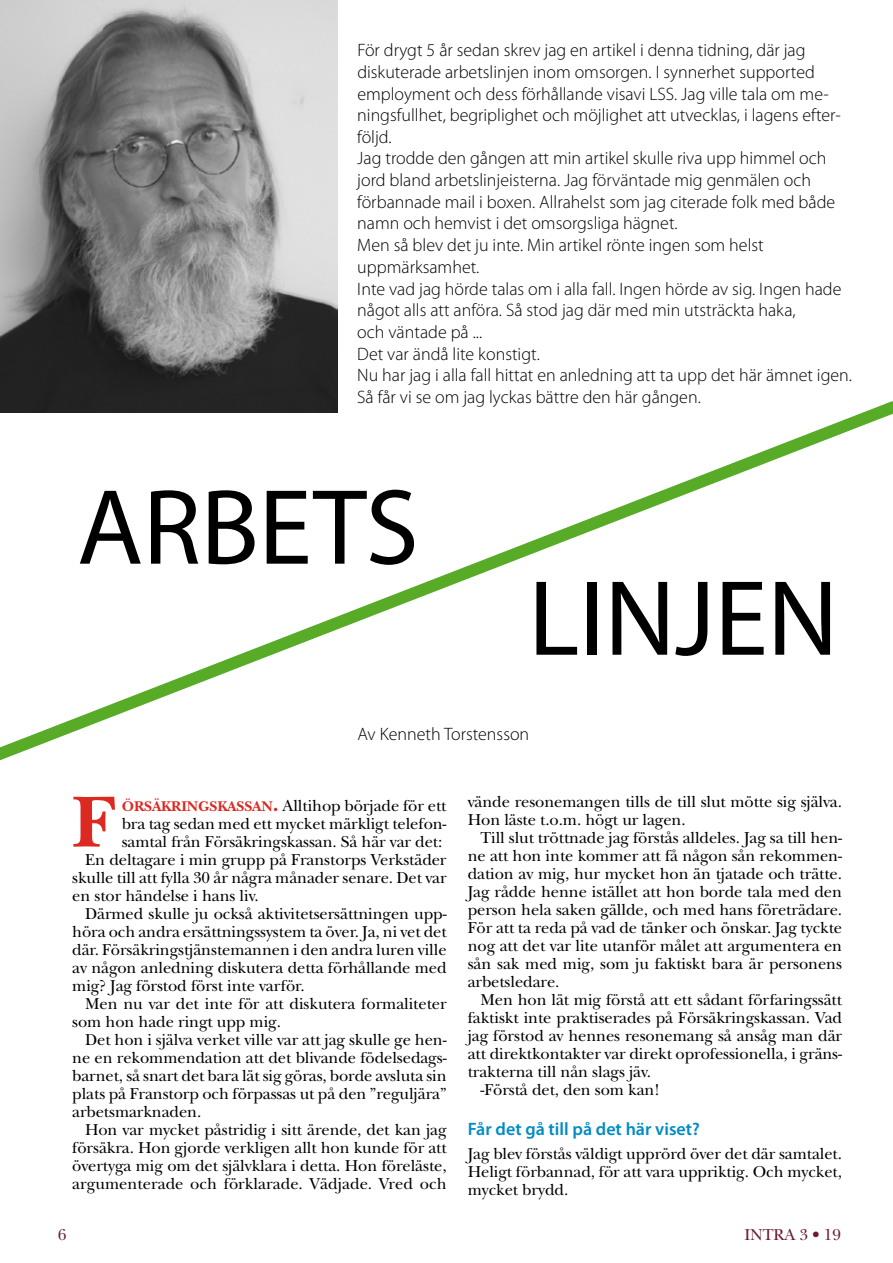
<style>
.page{position:relative;width:893px;height:1263px;background:#fff}
.page>*{position:absolute;margin:0;border:0;box-sizing:border-box;transform-origin:0 0}
.t1{font:108px "Myriad Pro";letter-spacing:-.005em;color:#000}
.t2{font:700 75.6px "New Baskerville";color:#dc2922}
.t3{font:300 18px/21.8px "Myriad Pro";color:#000}
.t4{font:600 18px "Myriad Pro";color:#008bc5}
.t5{font:16.5px/18px "New Baskerville";letter-spacing:-.005em;color:#000;text-align:justify}
.t6{font:16.5px "New Baskerville";letter-spacing:-.005em;color:#6b1c30}
.s1{font-weight:700;font-size:14.7px;color:#dc2922}
.s2{font-weight:700;font-size:21px;color:#dc2922}
</style>
<div class="page">
<svg style="left:0;top:391px;width:893px;height:370px"></svg>
<img style="left:0;top:0;width:337px;height:413px">
<p class="t3" style="left:357px;top:39px;width:496px">För drygt 5 år sedan skrev jag en artikel i denna tidning, där jag diskuterade arbetslinjen inom omsorgen. I synnerhet supported employment och dess förhållande visavi LSS. Jag ville tala om me&shy;ningsfullhet, begriplighet och möjlighet att utvecklas, i lagens efter&shy;följd.<br>Jag trodde den gången att min artikel skulle riva upp himmel och jord bland arbetslinjeisterna. Jag förväntade mig genmälen och förbannade mail i boxen. Allrahelst som jag citerade folk med både namn och hemvist i det omsorgsliga hägnet.<br>Men så blev det ju inte. Min artikel rönte ingen som helst uppmärksamhet.<br>Inte vad jag hörde talas om i alla fall. Ingen hörde av sig. Ingen hade något alls att anföra. Så stod jag där med min utsträckta haka,<br>och väntade på ...<br>Det var ändå lite konstigt.<br>Nu har jag i alla fall hittat en anledning att ta upp det här ämnet igen.<br>Så får vi se om jag lyckas bättre den här gången.</p>
<h1 class="t1" style="left:77px;top:461px;width:343px">ARBETS</h1>
<h1 class="t1" style="left:528px;top:552px;width:311px">LINJEN</h1>
<p class="t3" style="left:357px;top:723px;width:173px">Av Kenneth Torstensson</p>
<h2 class="t2" style="left:72px;top:778px;width:44px">F</h2>
<p class="t5" style="left:122px;top:796px;width:326px"><span class="s1">ÖRSÄKRINGSKASSAN</span><span class="s2">.</span> Alltihop började för ett</p>
<p class="t5" style="left:122px;top:814px;width:326px">bra tag sedan med ett mycket märkligt telefon-</p>
<p class="t5" style="left:122px;top:832px;width:322px">samtal från Försäkringskassan. Så här var det:</p>
<p class="t5" style="left:85px;top:850px;width:363px">En deltagare i min grupp på Franstorps Verkstäder</p>
<p class="t5" style="left:72px;top:868px;width:376px">skulle till att fylla 30 år några månader senare. Det var</p>
<p class="t5" style="left:72px;top:886px;width:188px">en stor händelse i hans liv.</p>
<p class="t5" style="left:85px;top:904px;width:363px">Därmed skulle ju också aktivitetsersättningen upp-</p>
<p class="t5" style="left:72px;top:922px;width:376px">höra och andra ersättningssystem ta över. Ja, ni vet det</p>
<p class="t5" style="left:72px;top:940px;width:376px">där. Försäkringstjänstemannen i den andra luren ville</p>
<p class="t5" style="left:72px;top:958px;width:376px">av någon anledning diskutera detta förhållande med</p>
<p class="t5" style="left:72px;top:976px;width:234px">mig? Jag förstod först inte varför.</p>
<p class="t5" style="left:85px;top:994px;width:363px">Men nu var det inte för att diskutera formaliteter</p>
<p class="t5" style="left:72px;top:1012px;width:210px">som hon hade ringt upp mig.</p>
<p class="t5" style="left:85px;top:1030px;width:363px">Det hon i själva verket ville var att jag skulle ge hen-</p>
<p class="t5" style="left:72px;top:1048px;width:376px">ne en rekommendation att det blivande födelsedags-</p>
<p class="t5" style="left:72px;top:1066px;width:376px">barnet, så snart det bara lät sig göras, borde avsluta sin</p>
<p class="t5" style="left:72px;top:1084px;width:376px">plats på Franstorp och förpassas ut på den ”reguljära”</p>
<p class="t5" style="left:72px;top:1102px;width:131px">arbetsmarknaden.</p>
<p class="t5" style="left:85px;top:1120px;width:363px">Hon var mycket påstridig i sitt ärende, det kan jag</p>
<p class="t5" style="left:72px;top:1138px;width:376px">försäkra. Hon gjorde verkligen allt hon kunde för att</p>
<p class="t5" style="left:72px;top:1156px;width:376px">övertyga mig om det självklara i detta. Hon föreläste,</p>
<p class="t5" style="left:72px;top:1174px;width:376px">argumenterade och förklarade. Vädjade. Vred och</p>
<p class="t5" style="left:468px;top:793px;width:376px">vände resonemangen tills de till slut mötte sig själva.<br>Hon läste t.o.m. högt ur lagen.</p>
<p class="t5" style="left:468px;top:829px;width:376px;text-indent:13px">Till slut tröttnade jag förstås alldeles. Jag sa till hen&shy;ne att hon inte kommer att få någon sån rekommen&shy;dation av mig, hur mycket hon än tjatade och trätte.<br>Jag rådde henne istället att hon borde tala med den person hela saken gällde, och med hans företrädare.<br>För att ta reda på vad de tänker och önskar. Jag tyckte nog att det var lite utanför målet att argumentera en sån sak med mig, som ju faktiskt bara är personens arbetsledare.</p>
<p class="t5" style="left:480px;top:991px;width:363px">Men hon lät mig förstå att ett sådant förfaringssätt</p>
<p class="t5" style="left:468px;top:1009px;width:376px">faktiskt inte praktiserades på Försäkringskassan. Vad</p>
<p class="t5" style="left:468px;top:1027px;width:376px">jag förstod av hennes resonemang så ansåg man där</p>
<p class="t5" style="left:468px;top:1045px;width:376px">att direktkontakter var direkt oprofessionella, i gräns-</p>
<p class="t5" style="left:468px;top:1063px;width:185px">trakterna till nån slags jäv.</p>
<p class="t5" style="left:480px;top:1081px;width:181px">-Förstå det, den som kan!</p>
<p class="t4" style="left:468px;top:1117px;width:233px">Får det gå till på det här viset?</p>
<p class="t5" style="left:468px;top:1145px;width:376px">Jag blev förstås väldigt upprörd över det där samtalet.<br>Heligt förbannad, för att vara uppriktig. Och mycket, mycket brydd.</p>
<p class="t6" style="left:58px;top:1225px;width:10px">6</p>
<p class="t6" style="left:744px;top:1225px;width:98px">INTRA 3 • 19</p>
</div>
